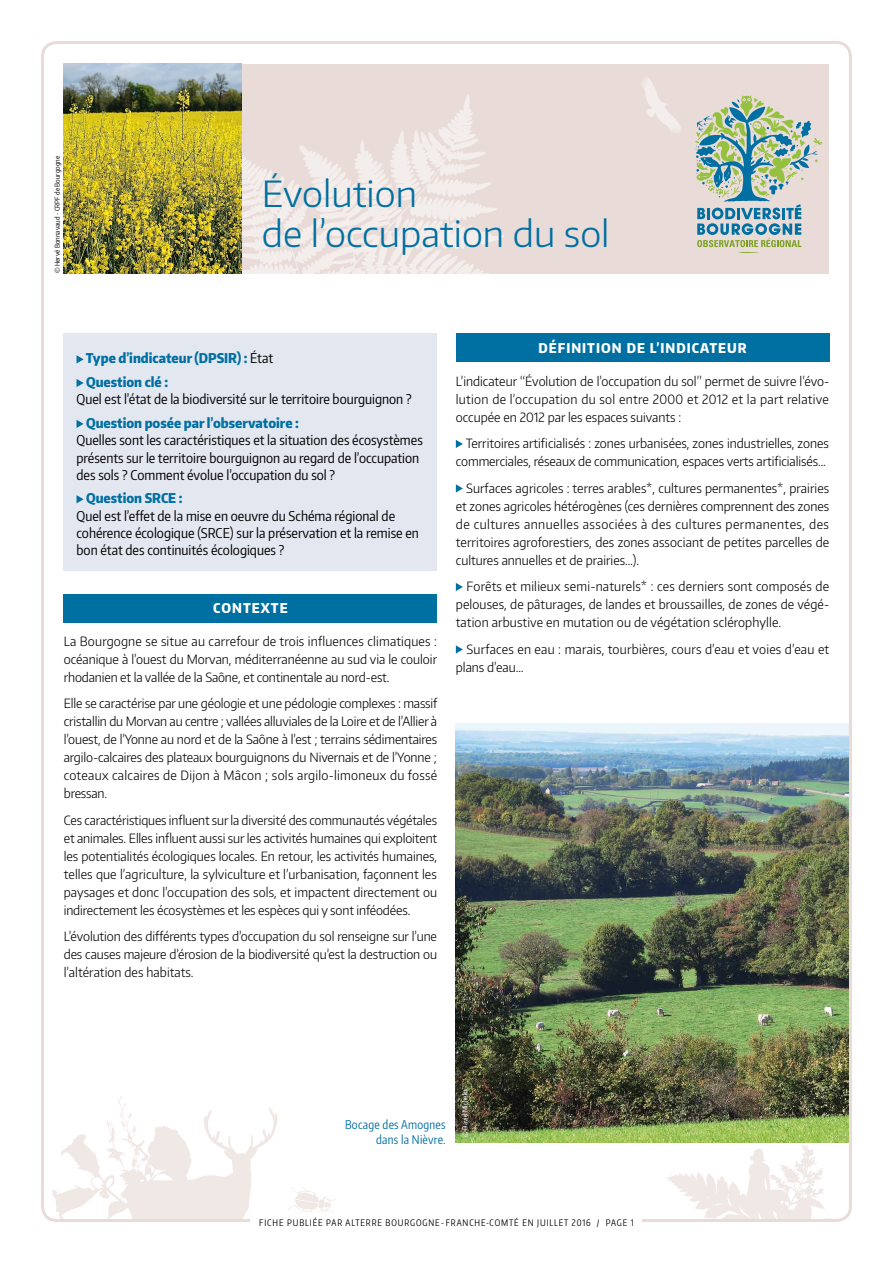
<style>
.page{position:relative;width:893px;height:1263px;background:#fff}
.page>*{position:absolute;margin:0;border:0;box-sizing:border-box;transform-origin:0 0}
.t1{font:300 36px/40.5px "Encode Sans Normal";color:#006fa2}
.t2{font:13.5px/17.2px "Encode Sans Condensed";color:#000}
.t3{font:800 13.5px/23.7px "Encode Sans Condensed";color:#006fa2}
.t4{font:800 13.5px "Encode Sans Condensed";letter-spacing:.075em;color:#fff}
.t5{font:300 12.75px/18px "Encode Sans Narrow";color:#000;text-align:justify}
.t6{font:12px/15px "Encode Sans Compressed";letter-spacing:.02em;color:#006fa2;text-align:right}
.t7{font:9px "Encode Sans Compressed";letter-spacing:.1em;color:#000}
.t8{font:6.75px "Encode Sans Condensed";letter-spacing:.005em;color:#000}
.t9{font:6.75px "Encode Sans Condensed";letter-spacing:.005em;color:#fff}
.s1{font-weight:400;color:#000}
</style>
<div class="page">
<svg style="left:288px;top:1187px;width:48px;height:26px"></svg>
<svg style="left:663px;top:1142px;width:185px;height:76px"></svg>
<svg style="left:52px;top:1096px;width:226px;height:122px"></svg>
<div style="left:227px;top:64px;width:602px;height:209px;background:#e9dcd8"></div>
<svg style="left:229px;top:94px;width:293px;height:240px"></svg>
<div style="left:64px;top:334px;width:373px;height:237px;background:#e3e7f0"></div>
<svg style="left:77px;top:355px;width:7px;height:8px"></svg>
<svg style="left:77px;top:379px;width:7px;height:8px"></svg>
<svg style="left:77px;top:420px;width:7px;height:8px"></svg>
<svg style="left:77px;top:495px;width:7px;height:8px"></svg>
<div style="left:64px;top:594px;width:373px;height:28px;background:#006fa2"></div>
<svg style="left:695px;top:95px;width:128px;height:158px"></svg>
<img style="left:64px;top:64px;width:177px;height:209px">
<svg style="left:641px;top:77px;width:40px;height:55px"></svg>
<img style="left:456px;top:723px;width:392px;height:419px">
<div style="left:456px;top:334px;width:373px;height:28px;background:#006fa2"></div>
<svg style="left:456px;top:440px;width:7px;height:8px"></svg>
<svg style="left:456px;top:484px;width:7px;height:9px"></svg>
<svg style="left:456px;top:583px;width:7px;height:8px"></svg>
<svg style="left:456px;top:645px;width:7px;height:9px"></svg>
<div style="left:251px;top:1216px;width:391px;height:15px;background:#fff"></div>
<p class="t8" style="left:53px;top:273px;width:119px;rotate:-90deg">© Hervé Bonnavaud - CRPF de Bourgogne</p>
<h1 class="t1" style="left:262px;top:172px;width:349px">Évolution<br>de l’occupation du sol</h1>
<p class="t3" style="left:86px;top:346px;width:189px">Type d’indicateur (DPSIR) : <span class="s1">État<br></span>Question clé :</p>
<p class="t2" style="left:77px;top:390px;width:337px">Quel est l’état de la biodiversité sur le territoire bourguignon ?</p>
<p class="t3" style="left:86px;top:411px;width:214px">Question posée par l’observatoire :</p>
<p class="t2" style="left:77px;top:431px;width:348px">Quelles sont les caractéristiques et la situation des écosystèmes présents sur le territoire bourguignon au regard de l’occupation des sols ? Comment évolue l’occupation du sol ?</p>
<p class="t3" style="left:86px;top:486px;width:98px">Question SRCE :</p>
<p class="t2" style="left:77px;top:506px;width:344px">Quel est l’effet de la mise en oeuvre du Schéma régional de cohérence écologique (SRCE) sur la préservation et la remise en bon état des continuités écologiques ?</p>
<p class="t4" style="left:213px;top:599px;width:67px">Contexte</p>
<p class="t5" style="left:64px;top:631px;width:375px">La Bourgogne se situe au carrefour de trois influences climatiques : océanique à l’ouest du Morvan, méditerranéenne au sud via le couloir rhodanien et la vallée de la Saône, et continentale au nord-est.</p>
<p class="t5" style="left:64px;top:694px;width:375px">Elle se caractérise par une géologie et une pédologie complexes : massif cristallin du Morvan au centre ; vallées alluviales de la Loire et de l’Allier à l’ouest, de l’Yonne au nord et de la Saône à l’est ; terrains sédimentaires argilo-calcaires des plateaux bourguignons du Nivernais et de l’Yonne ; coteaux calcaires de Dijon à Mâcon ; sols argilo-limoneux du fossé bressan.</p>
<p class="t5" style="left:64px;top:810px;width:375px">Ces caractéristiques influent sur la diversité des communautés végétales et animales. Elles influent aussi sur les activités humaines qui exploitent les potentialités écologiques locales. En retour, les activités humaines, telles que l’agriculture, la sylviculture et l’urbanisation, façonnent les paysages et donc l’occupation des sols, et impactent directement ou indirectement les écosystèmes et les espèces qui y sont inféodées.</p>
<p class="t5" style="left:64px;top:927px;width:375px">L’évolution des différents types d’occupation du sol renseigne sur l’une des causes majeure d’érosion de la biodiversité qu’est la destruction ou l’altération des habitats.</p>
<p class="t4" style="left:538px;top:339px;width:206px">Définition de l’indicateur</p>
<p class="t5" style="left:456px;top:371px;width:375px">L’indicateur “Évolution de l’occupation du sol” permet de suivre l’évo&shy;lution de l’occupation du sol entre 2000 et 2012 et la part relative occupée en 2012 par les espaces suivants :</p>
<p class="t5" style="left:456px;top:434px;width:375px;text-align:right">Territoires artificialisés : zones urbanisées, zones industrielles, zones commerciales, réseaux de communication, espaces verts artificialisés…</p>
<p class="t5" style="left:456px;top:478px;width:375px;text-indent:10px">Surfaces agricoles : terres arables*, cultures permanentes*, prairies et zones agricoles hétérogènes (ces dernières comprennent des zones de cultures annuelles associées à des cultures permanentes, des territoires agroforestiers, des zones associant de petites parcelles de cultures annuelles et de prairies…).</p>
<p class="t5" style="left:456px;top:577px;width:375px;text-indent:11px">Forêts et milieux semi-naturels* : ces derniers sont composés de pelouses, de pâturages, de landes et broussailles, de zones de végé&shy;tation arbustive en mutation ou de végétation sclérophylle.</p>
<p class="t5" style="left:456px;top:639px;width:375px;text-indent:11px">Surfaces en eau : marais, tourbières, cours d’eau et voies d’eau et plans d’eau…</p>
<p class="t6" style="left:345px;top:1116px;width:102px">BOCAGE DES AMOGNES<br>DANS LA NIÈVRE.</p>
<p class="t9" style="left:460px;top:1137px;width:49px;rotate:-90deg">© David Michelin</p>
<p class="t7" style="left:259px;top:1216px;width:287px">FICHE PUBLIÉE PAR ALTERRE BOURGOGN E-FRANCHE-COMTÉ EN JUILLET</p>
<p class="t7" style="left:572px;top:1216px;width:63px">2016 / PAGE 1</p>
</div>
